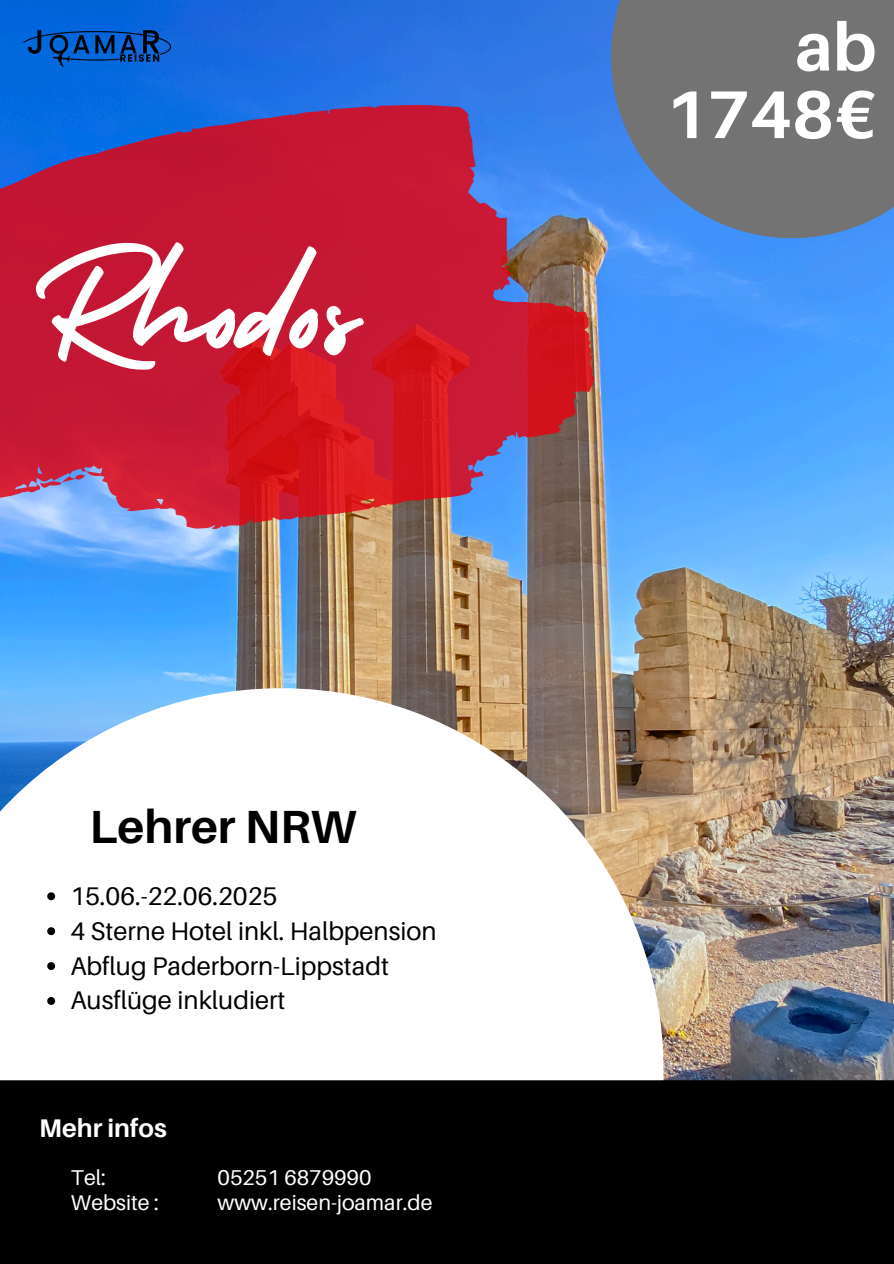
<style>
.page{position:relative;width:894px;height:1264px;background:#fff}
.page>*{position:absolute;margin:0;border:0;box-sizing:border-box;transform-origin:0 0}
.t1{font:163.35px "Holiday";color:#fff}
.t2{font:700 67.5px/67.5px "Aileron";color:#fff;text-align:right}
.t3{font:700 46.5px "Aileron";color:#000}
.t4{font:25.5px "Aileron";color:#000}
.t5{font:700 25.5px "Aileron";color:#fff}
.t6{font:21.45px "Aileron";color:#fff}
</style>
<div class="page">
<img style="left:0;top:0;width:893px;height:1080px">
<svg style="left:0;top:688px;width:663px;height:392px"></svg>
<div style="left:0;top:1080px;width:893px;height:183px;background:#000"></div>
<svg style="left:0;top:105px;width:594px;height:424px;background:#ae2f50"></svg>
<svg style="left:40px;top:474px;width:45px;height:15px"></svg>
<img style="left:22px;top:25px;width:149px;height:47px">
<div style="left:611px;top:0;width:282px;height:238px;background:#737373"></div>
<svg style="left:47px;top:892px;width:8px;height:8px"></svg>
<svg style="left:47px;top:927px;width:8px;height:8px"></svg>
<svg style="left:47px;top:962px;width:8px;height:8px"></svg>
<svg style="left:47px;top:997px;width:8px;height:7px"></svg>
<p class="t1" style="left:31px;top:185px;width:330px">Rhodos</p>
<p class="t3" style="left:89px;top:798px;width:268px">Lehrer NRW</p>
<h4 class="t4" style="left:70px;top:880px;width:208px">15.06.-22.06.2025</h4>
<p class="t4" style="left:70px;top:914px;width:367px">4 Sterne Hotel inkl. Halbpension</p>
<p class="t4" style="left:70px;top:949px;width:320px">Abflug Paderborn-Lippstadt</p>
<p class="t4" style="left:70px;top:984px;width:217px">Ausflüge inkludiert</p>
<h1 class="t5" style="left:39px;top:1112px;width:129px">Mehr infos</h1>
<h3 class="t6" style="left:71px;top:1163px;width:36px">Tel:</h3>
<p class="t6" style="left:71px;top:1189px;width:90px">Website :</p>
<p class="t6" style="left:217px;top:1163px;width:155px">05251 6879990</p>
<p class="t6" style="left:217px;top:1189px;width:216px">www.reisen-joamar.de</p>
<p class="t2" style="left:665px;top:12px;width:212px">ab<br>1748€</p>
</div>
